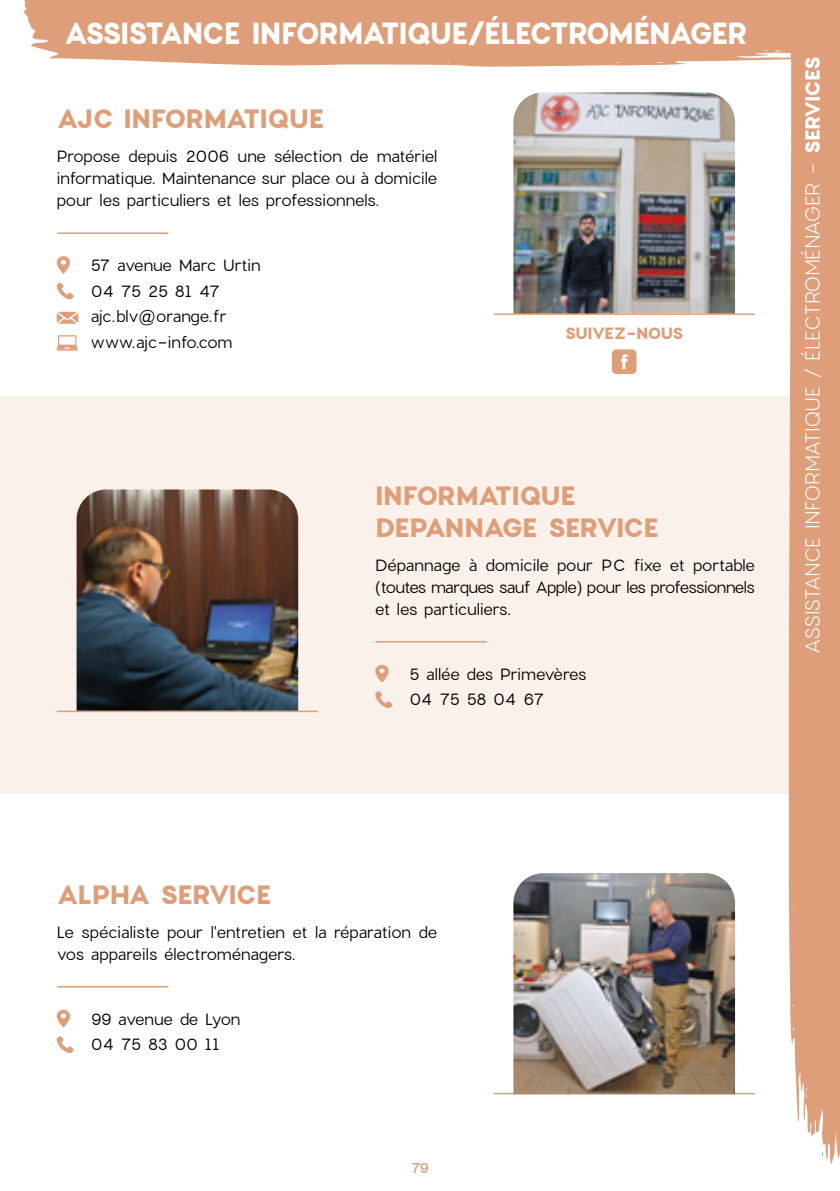
<style>
.page{position:relative;width:840px;height:1191px;background:#fff}
.page>*{position:absolute;margin:0;border:0;box-sizing:border-box;transform-origin:0 0}
.TITRE_RUBRIQUE{font:700 30px "Charlevoix Pro";letter-spacing:-.05em;color:#fff;scale:.95 1}
.TITRE_BIEN-ÊTRE{font:700 26px/31.2px "Charlevoix Pro";letter-spacing:-.035em;color:#dd9e79}
.TITRE_BANDEAUX_LATÉR{font:300 20px "Charlevoix Pro";letter-spacing:-.04em;color:#fff}
.TEXTES_COURANT{font:16px/22px "Charlevoix Pro";color:#000;text-align:justify}
.COORDONNEES{font:16px "Charlevoix Pro";letter-spacing:-.005em;color:#000}
.COORDONNEES-2{font:16px "Charlevoix Pro";letter-spacing:.02em;color:#000}
.SOCIAL_BIEN-ÊTRE{font:700 16px "Charlevoix Pro";letter-spacing:-.04em;color:#dd9e79}
.t1{font:500 14px "Charlevoix Pro";color:#dd9e79}
.s1{font-weight:700}
</style>
<div class="page">
<div style="left:0;top:397px;width:839px;height:397px;background:#faf1eb"></div>
<hr style="left:57px;top:232px;width:111px;height:2px;background:#dd9e79">
<svg style="left:57px;top:256px;width:13px;height:18px"></svg>
<svg style="left:57px;top:282px;width:17px;height:17px"></svg>
<svg style="left:57px;top:312px;width:21px;height:12px"></svg>
<svg style="left:57px;top:335px;width:21px;height:16px"></svg>
<hr style="left:376px;top:641px;width:110px;height:1px;background:#dd9e79">
<svg style="left:375px;top:665px;width:13px;height:17px"></svg>
<svg style="left:375px;top:691px;width:17px;height:17px"></svg>
<svg style="left:24px;top:0;width:764px;height:67px;background:#dfa482"></svg>
<hr style="left:57px;top:986px;width:111px;height:1px;background:#dd9e79">
<svg style="left:57px;top:1009px;width:13px;height:18px"></svg>
<svg style="left:57px;top:1036px;width:17px;height:17px"></svg>
<svg style="left:788px;top:0;width:51px;height:1164px;background:#dfa482"></svg>
<div style="left:790px;top:0;width:49px;height:17px;background:#dd9e79"></div>
<div style="left:611px;top:349px;width:25px;height:25px;background:#dd9e79;border-radius:4px"></div>
<svg style="left:620px;top:354px;width:7px;height:15px"></svg>
<hr style="left:494px;top:313px;width:259px;height:2px;background:#dd9e79">
<hr style="left:57px;top:710px;width:260px;height:2px;background:#dd9e79">
<hr style="left:494px;top:1092px;width:259px;height:2px;background:#dd9e79">
<img style="left:513px;top:92px;width:221px;height:221px">
<img style="left:76px;top:489px;width:222px;height:221px">
<img style="left:513px;top:873px;width:221px;height:221px">
<p class="TITRE_RUBRIQUE" style="left:64px;top:13px;width:720px">ASSISTANCE INFORMATIQUE/ÉLECTROMÉNAGER</p>
<p class="TITRE_BIEN-ÊTRE" style="left:57px;top:103px;width:269px">AJC INFORMATIQUE</p>
<p class="TEXTES_COURANT" style="left:57px;top:145px;width:381px">Propose depuis 2006 une sélection de matériel informatique. Maintenance sur place ou à domicile pour les particuliers et les professionnels.</p>
<p class="COORDONNEES" style="left:91px;top:255px;width:171px">57 avenue Marc Urtin</p>
<p class="COORDONNEES" style="left:91px;top:281px;width:130px">04 75 25 81 47</p>
<p class="COORDONNEES" style="left:91px;top:306px;width:137px">ajc.blv@orange.fr</p>
<p class="COORDONNEES-2" style="left:91px;top:332px;width:143px">www.ajc-info.com</p>
<p class="SOCIAL_BIEN-ÊTRE" style="left:564px;top:322px;width:120px">SUIVEZ-NOUS</p>
<p class="TITRE_BIEN-ÊTRE" style="left:375px;top:480px;width:285px">INFORMATIQUE<br>DEPANNAGE SERVICE</p>
<p class="TEXTES_COURANT" style="left:375px;top:554px;width:381px">Dépannage à domicile pour PC fixe et portable (toutes marques sauf Apple) pour les professionnels et les particuliers.</p>
<p class="COORDONNEES" style="left:409px;top:663px;width:178px">5 allée des Primevères</p>
<p class="COORDONNEES" style="left:409px;top:689px;width:136px">04 75 58 04 67</p>
<p class="TITRE_BANDEAUX_LATÉR" style="left:799px;top:653px;width:599px;rotate:-90deg">ASSISTANCE INFORMATIQUE / ÉLECTROMÉNAGER - <span class="s1">SERVICES</span></p>
<p class="TITRE_BIEN-ÊTRE" style="left:57px;top:878px;width:216px">ALPHA SERVICE</p>
<p class="TEXTES_COURANT" style="left:57px;top:921px;width:381px">Le spécialiste pour l'entretien et la réparation de vos appareils électroménagers.</p>
<p class="COORDONNEES" style="left:91px;top:1008px;width:151px">99 avenue de Lyon</p>
<p class="COORDONNEES" style="left:91px;top:1034px;width:130px">04 75 83 00 11</p>
<p class="t1" style="left:411px;top:1158px;width:19px">79</p>
</div>
